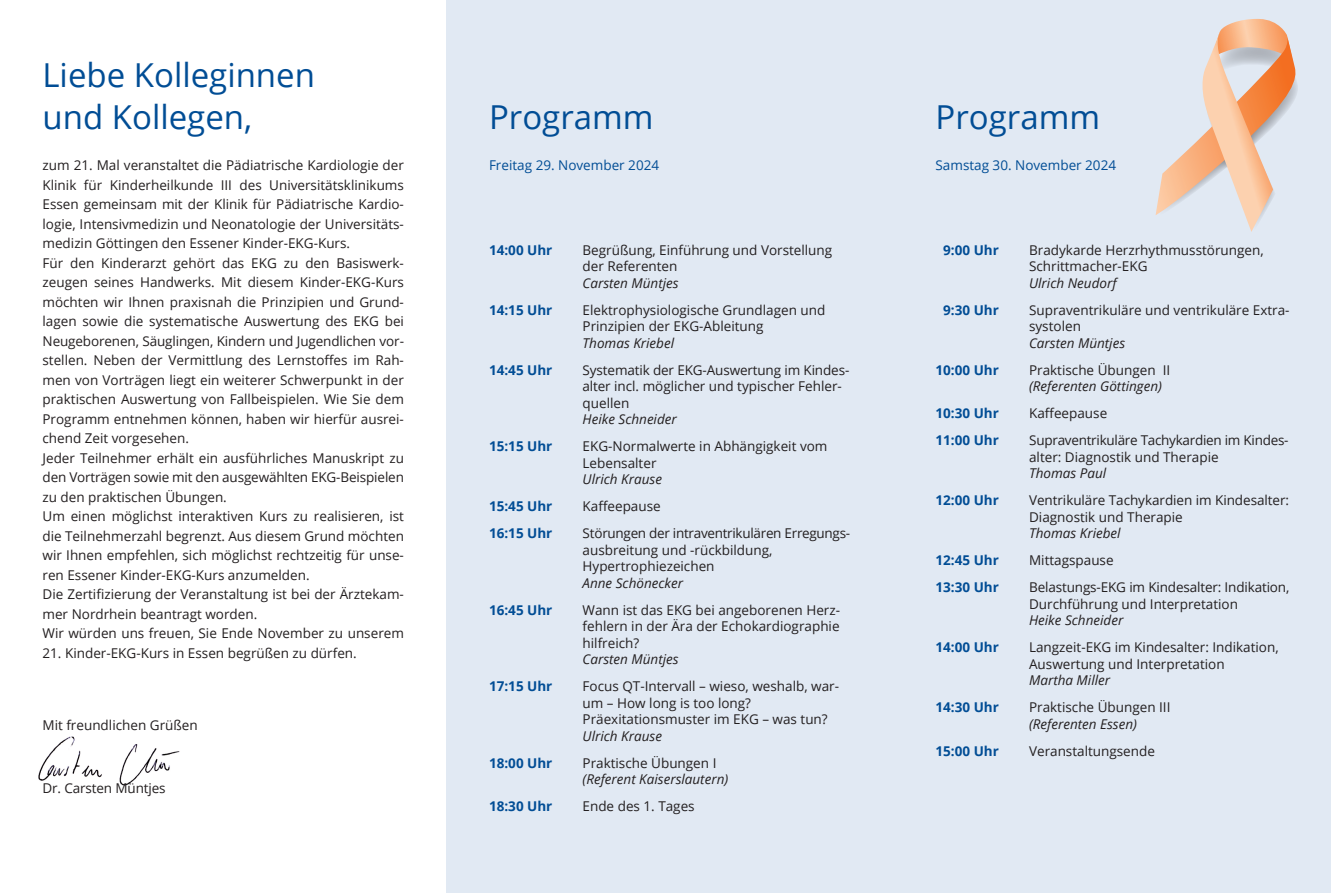
<style>
.page{position:relative;width:1331px;height:893px;background:#fff}
.page>*{position:absolute;margin:0;border:0;box-sizing:border-box;transform-origin:0 0}
.t1{font:33px/42px "Open Sans";color:#014d95}
.t2{font:13.5px/19.5px "Open Sans";color:#231f20}
.t3{font:italic 13.5px "Open Sans";color:#231f20}
.t4{font:700 13.5px "Open Sans";color:#014d95}
.t5{font:13.5px/16.5px "Open Sans";letter-spacing:-.02em;color:#231f20}
.t6{font:13.5px "Open Sans";color:#014d95}
.s1{color:#e1e9f3}
</style>
<div class="page">
<img style="left:38px;top:736px;width:142px;height:49px">
<div style="left:446px;top:0;width:885px;height:893px;background:#e1e9f3"></div>
<svg style="left:1155px;top:19px;width:143px;height:213px"></svg>
<h1 class="t1" style="left:43px;top:53px;width:274px">Liebe Kolleginnen und Kollegen,</h1>
<p class="t2" style="left:43px;top:155px;width:363px">zum 21. Mal veranstaltet die Pädiatrische Kardiologie der Klinik für Kinderheilkunde III des Universitätsklinikums Essen gemeinsam mit der Klinik für Pädiatrische Kardio&shy;logie, Intensivmedizin und Neonatologie der Universitäts&shy;medizin Göttingen den Essener Kinder-EKG-Kurs.<br>Für den Kinderarzt gehört das EKG zu den Basiswerk&shy;zeugen seines Handwerks. Mit diesem Kinder-EKG-Kurs möchten wir Ihnen praxisnah die Prinzipien und Grund&shy;lagen sowie die systematische Auswertung des EKG bei Neugeborenen, Säuglingen, Kindern und Jugendlichen vor&shy;stellen. Neben der Vermittlung des Lernstoffes im Rah&shy;men von Vorträgen liegt ein weiterer Schwerpunkt in der praktischen Auswertung von Fallbeispielen. Wie Sie dem Programm entnehmen können, haben wir hierfür ausrei&shy;chend Zeit vorgesehen.<br>Jeder Teilnehmer erhält ein ausführliches Manuskript zu den Vorträgen sowie mit den ausgewählten EKG-Beispielen zu den praktischen Übungen.<br>Um einen möglichst interaktiven Kurs zu realisieren, ist die Teilnehmerzahl begrenzt. Aus diesem Grund möchten wir Ihnen empfehlen, sich möglichst rechtzeitig für unse&shy;ren Essener Kinder-EKG-Kurs anzumelden.<br>Die Zertifizierung der Veranstaltung ist bei der Ärztekam&shy;mer Nordrhein beantragt worden.<br>Wir würden uns freuen, Sie Ende November zu unserem</p>
<p class="t2" style="left:43px;top:643px;width:316px">21. Kinder-EKG-Kurs in Essen begrüßen zu dürfen.</p>
<p class="t2" style="left:43px;top:714px;width:157px">Mit freundlichen Grüßen</p>
<p class="t2" style="left:43px;top:778px;width:125px">Dr. Carsten Müntjes</p>
<h1 class="t1" style="left:489px;top:96px;width:166px">Programm</h1>
<p class="t6" style="left:489px;top:156px;width:172px">Freitag 29. November 2024</p>
<p class="t4" style="left:489px;top:240px;width:65px">14:00 Uhr</p>
<p class="t2" style="left:583px;top:241px;width:251px;line-height:16.5px">Begrüßung, Einführung und Vorstellung der Referenten</p>
<p class="t3" style="left:583px;top:274px;width:98px">Carsten Müntjes</p>
<p class="t4" style="left:489px;top:300px;width:65px">14:15 Uhr</p>
<p class="t2" style="left:583px;top:301px;width:244px;line-height:16.5px">Elektrophysiologische Grundlagen und<br>Prinzipien der EKG-Ableitung</p>
<p class="t3" style="left:583px;top:334px;width:93px">Thomas Kriebel</p>
<p class="t4" style="left:489px;top:360px;width:65px">14:45 Uhr</p>
<p class="t2" style="left:583px;top:361px;width:268px;line-height:16.5px">Systematik der EKG-Auswertung im Kindes&shy;alter incl. möglicher und typischer Fehler&shy;quellen</p>
<p class="t3" style="left:583px;top:410px;width:96px">Heike Schneider</p>
<p class="t4" style="left:489px;top:437px;width:65px">15:15 Uhr</p>
<p class="t2" style="left:583px;top:438px;width:246px;line-height:16.5px">EKG-Normalwerte in Abhängigkeit vom<br>Lebensalter</p>
<p class="t3" style="left:583px;top:470px;width:81px">Ulrich Krause</p>
<p class="t4" style="left:489px;top:497px;width:65px">15:45 Uhr</p>
<p class="t2" style="left:583px;top:496px;width:80px">Kaffeepause</p>
<p class="t4" style="left:489px;top:524px;width:65px">16:15 Uhr</p>
<p class="t2" style="left:583px;top:525px;width:269px;line-height:16.5px">Störungen der intraventrikulären Erregungs&shy;ausbreitung und -rückbildung,<br>Hypertrophiezeichen</p>
<p class="t3" style="left:583px;top:574px;width:102px">Anne Schönecker</p>
<p class="t4" style="left:489px;top:600px;width:65px">16:45 Uhr</p>
<p class="t2" style="left:583px;top:601px;width:259px;line-height:16.5px;text-align:justify">Wann ist das EKG bei angeborenen Herz&shy;fehlern in der Ära der Echokardiographie hilfreich?</p>
<p class="t3" style="left:583px;top:650px;width:98px">Carsten Müntjes</p>
<p class="t4" style="left:489px;top:677px;width:65px">17:15 Uhr</p>
<p class="t2" style="left:583px;top:678px;width:258px;line-height:16.5px">Focus QT-Intervall – wieso, weshalb, war&shy;um – How long is too long?<br>Präexitationsmuster im EKG – was tun?</p>
<p class="t3" style="left:583px;top:727px;width:81px">Ulrich Krause</p>
<p class="t4" style="left:489px;top:753px;width:65px">18:00 Uhr</p>
<p class="t2" style="left:583px;top:753px;width:135px">Praktische Übungen I</p>
<p class="t3" style="left:583px;top:770px;width:147px">(Referent Kaiserslautern)</p>
<p class="t4" style="left:489px;top:797px;width:65px">18:30 Uhr</p>
<p class="t2" style="left:583px;top:796px;width:114px">Ende des 1. Tages</p>
<h1 class="t1" style="left:935px;top:96px;width:166px">Programm</h1>
<p class="t6" style="left:935px;top:156px;width:182px">Samstag 30. November 2024</p>
<p class="t4" style="left:935px;top:240px;width:65px"><span class="s1">0</span>9:00 Uhr</p>
<p class="t2" style="left:1029px;top:241px;width:236px;line-height:16.5px">Bradykarde Herzrhythmusstörungen,<br>Schrittmacher-EKG</p>
<p class="t3" style="left:1029px;top:274px;width:89px">Ulrich Neudorf</p>
<p class="t4" style="left:935px;top:300px;width:65px"><span class="s1">0</span>9:30 Uhr</p>
<p class="t2" style="left:1029px;top:301px;width:262px;line-height:16.5px">Supraventrikuläre und ventrikuläre Extra&shy;systolen</p>
<p class="t3" style="left:1029px;top:334px;width:98px">Carsten Müntjes</p>
<p class="t4" style="left:935px;top:360px;width:65px">10:00 Uhr</p>
<p class="t2" style="left:1029px;top:360px;width:143px">Praktische Übungen II</p>
<p class="t3" style="left:1029px;top:377px;width:134px">(Referenten Göttingen)</p>
<p class="t4" style="left:935px;top:404px;width:65px">10:30 Uhr</p>
<p class="t2" style="left:1029px;top:403px;width:80px">Kaffeepause</p>
<p class="t4" style="left:935px;top:431px;width:65px">11:00 Uhr</p>
<p class="t5" style="left:1029px;top:432px;width:261px">Supraventrikuläre Tachykardien im Kindes&shy;alter: Diagnostik und Therapie</p>
<p class="t3" style="left:1029px;top:464px;width:79px">Thomas Paul</p>
<p class="t4" style="left:935px;top:491px;width:65px">12:00 Uhr</p>
<p class="t2" style="left:1029px;top:492px;width:262px;line-height:16.5px">Ventrikuläre Tachykardien im Kindesalter:<br>Diagnostik und Therapie</p>
<p class="t3" style="left:1029px;top:524px;width:93px">Thomas Kriebel</p>
<p class="t4" style="left:935px;top:551px;width:65px">12:45 Uhr</p>
<p class="t2" style="left:1029px;top:550px;width:86px">Mittagspause</p>
<p class="t4" style="left:935px;top:578px;width:65px">13:30 Uhr</p>
<p class="t2" style="left:1029px;top:579px;width:262px;line-height:16.5px">Belastungs-EKG im Kindesalter: Indikation,<br>Durchführung und Interpretation</p>
<p class="t3" style="left:1029px;top:611px;width:96px">Heike Schneider</p>
<p class="t4" style="left:935px;top:638px;width:65px">14:00 Uhr</p>
<p class="t2" style="left:1029px;top:639px;width:251px;line-height:16.5px">Langzeit-EKG im Kindesalter: Indikation,<br>Auswertung und Interpretation</p>
<p class="t3" style="left:1029px;top:671px;width:83px">Martha Miller</p>
<p class="t4" style="left:935px;top:698px;width:65px">14:30 Uhr</p>
<p class="t2" style="left:1029px;top:697px;width:143px">Praktische Übungen III</p>
<p class="t3" style="left:1029px;top:715px;width:109px">(Referenten Essen)</p>
<p class="t4" style="left:935px;top:741px;width:65px">15:00 Uhr</p>
<p class="t2" style="left:1029px;top:741px;width:127px">Veranstaltungsende</p>
</div>
